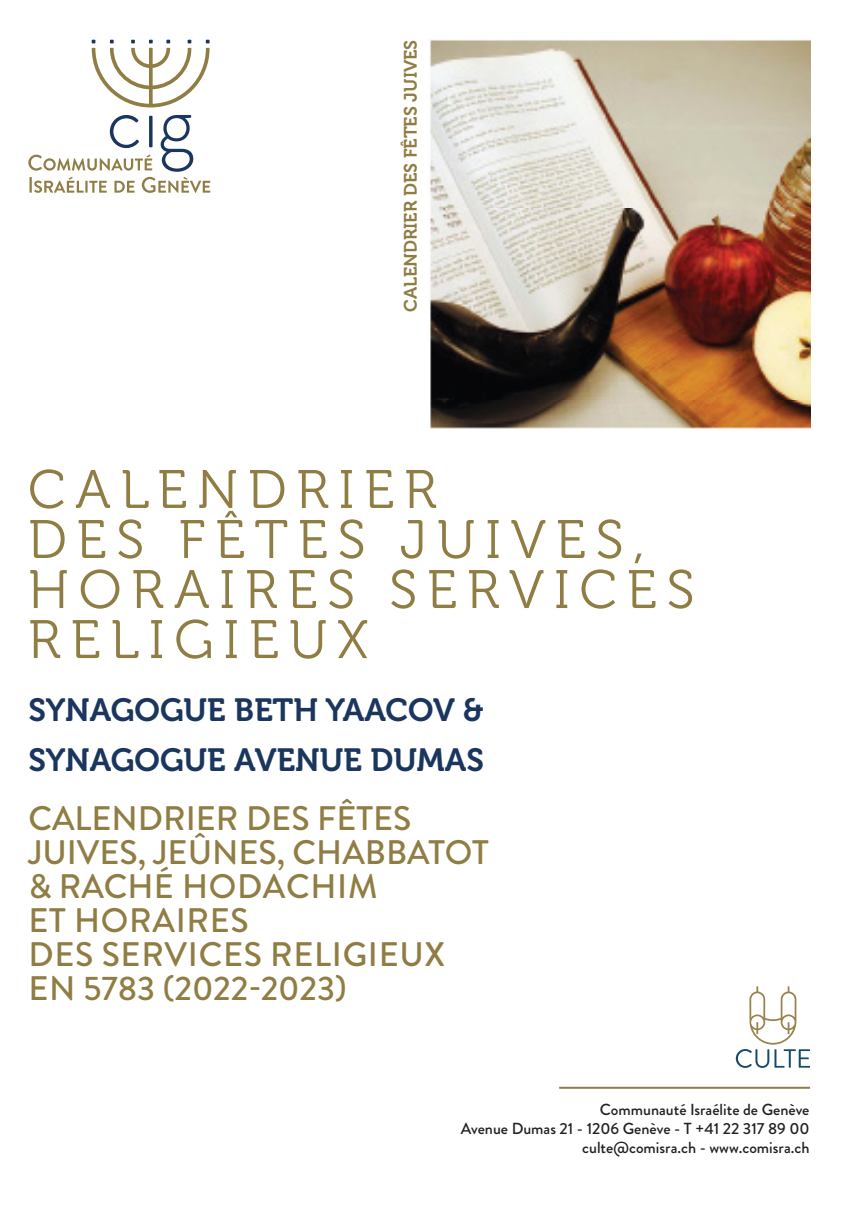
<style>
.page{position:relative;width:862px;height:1214px;background:#fff}
.page>*{position:absolute;margin:0;border:0;box-sizing:border-box;transform-origin:0 0}
.t1{font:54px/50px "Museo 300";letter-spacing:.18em;color:#907d44}
.t2{font:500 34px "Brandon Grotesque";color:#907d44}
.t3{font:500 34px "Brandon Grotesque";letter-spacing:.02em;color:#907d44}
.t4{font:32px "Museo 700";color:#1a365e}
.t5{font:18px "Museo 700";color:#907d44}
.t6{font:500 16px "Brandon Grotesque";color:#231f20}
</style>
<div class="page">
<img style="left:429px;top:40px;width:382px;height:389px">
<svg style="left:92px;top:40px;width:118px;height:67px"></svg>
<svg style="left:28px;top:115px;width:182px;height:78px"></svg>
<svg style="left:736px;top:986px;width:74px;height:81px"></svg>
<hr style="left:559px;top:1086px;width:251px;height:2px;background:#907d44">
<p class="t5" style="left:401px;top:312px;width:273px;rotate:-90deg">CALENDRIER DES FÊTES JUIVES</p>
<p class="t1" style="left:28px;top:465px;width:618px">CALENDRIER<br>DES FÊTES JUIVES,</p>
<p class="t1" style="left:28px;top:565px;width:668px">HORAIRES SERVICES</p>
<p class="t1" style="left:28px;top:615px;width:341px">RELIGIEUX</p>
<p class="t4" style="left:28px;top:691px;width:457px">SYNAGOGUE BETH YAACOV &amp;</p>
<p class="t4" style="left:28px;top:741px;width:457px">SYNAGOGUE AVENUE DUMAS</p>
<p class="t2" style="left:28px;top:794px;width:384px">CALENDRIER DES FÊTES</p>
<p class="t2" style="left:28px;top:828px;width:462px">JUIVES, JEÛNES, CHABBATOT</p>
<p class="t2" style="left:28px;top:862px;width:351px">&amp; RACHÉ HODACHIM</p>
<p class="t3" style="left:29px;top:896px;width:222px">ET HORAIRES</p>
<p class="t3" style="left:29px;top:930px;width:418px">DES SERVICES RELIGIEUX</p>
<p class="t2" style="left:29px;top:964px;width:320px">EN 5783 (2022-2023)</p>
<p class="t6" style="left:600px;top:1097px;width:211px">Communauté Israélite de Genève</p>
<p class="t6" style="left:461px;top:1117px;width:350px">Avenue Dumas 21 - 1206 Genève - T +41 22 317 89 00</p>
<p class="t6" style="left:582px;top:1136px;width:229px">culte@comisra.ch - www.comisra.ch</p>
</div>
